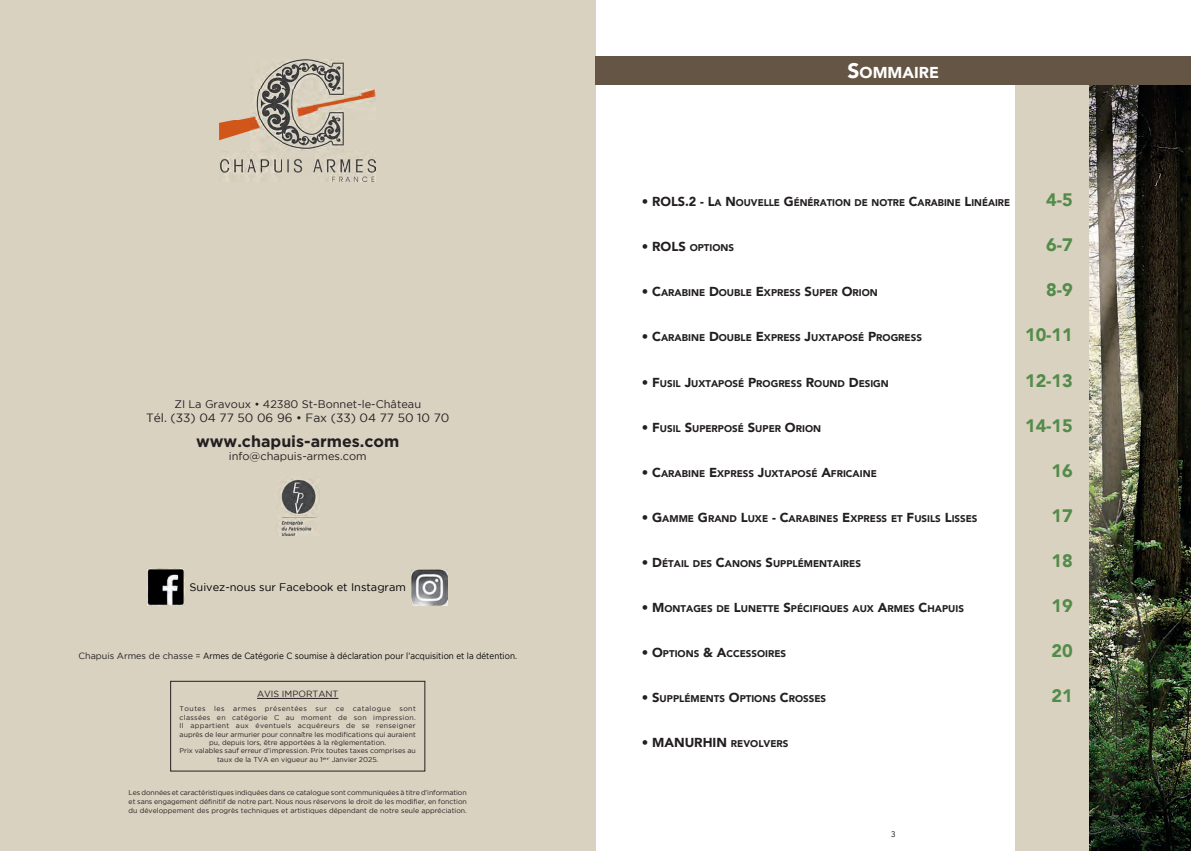
<style>
.page{position:relative;width:1191px;height:851px;background:#fff}
.page>*{position:absolute;margin:0;border:0;box-sizing:border-box;transform-origin:0 0}
.t1{font:900 18px "Avenir";color:#538b49}
.t2{font:700 16px "Gotham";color:#231f20}
.t3{font:900 15.8px "Avenir";color:#fff}
.t4{font:900 13px "Avenir";color:#231f20}
.t5{font:12px "Gotham";color:#231f20}
.t6{font:11px "Gotham";color:#231f20}
.t7{font:11px "Gotham";color:#000}
.t8{font:900 9.8px "Avenir";color:#231f20}
.t9{font:9px "Gotham";color:#000;scale:.9 1}
.t10{font:9px "Gotham";color:#231f20}
.t11{font:8px "Avenir";color:#000}
.t12{font:7px/8.4px "Gotham";color:#231f20;text-align:center}
.s1{color:#231f20}
.s2{font-size:21px}
.s3{font-size:13px}
</style>
<div class="page">
<div style="left:0;top:0;width:595px;height:850px;background:#d9d2c1"></div>
<img style="left:220px;top:59px;width:156px;height:123px">
<img style="left:281px;top:479px;width:36px;height:57px">
<hr style="left:257px;top:698px;width:81px;height:1px;background:#231f20">
<div style="left:170px;top:680px;width:255px;height:91px;border:1px solid #231f20"></div>
<img style="left:411px;top:569px;width:36px;height:36px">
<img style="left:147px;top:568px;width:37px;height:37px">
<img style="left:1088px;top:85px;width:103px;height:765px">
<div style="left:1014px;top:71px;width:74px;height:779px;background:#d9d2c1"></div>
<div style="left:595px;top:57px;width:596px;height:28px;background:#655544"></div>
<h3 class="t6" style="left:174px;top:397px;width:248px">ZI La Gravoux • 42380 St-Bonnet-le-Château</h3>
<h3 class="t5" style="left:146px;top:411px;width:305px">Tél. (33) 04 77 50 06 96 • Fax (33) 04 77 50 10 70</h3>
<h2 class="t2" style="left:196px;top:432px;width:205px">www.chapuis-armes.com</h2>
<h3 class="t6" style="left:229px;top:450px;width:139px">info@chapuis-armes.com</h3>
<h3 class="t7" style="left:189px;top:581px;width:218px">Suivez-nous sur Facebook et Instagram</h3>
<p class="t9" style="left:78px;top:650px;width:489px"><span class="s1">Chapuis Armes de chasse</span> = Armes de Catégorie C soumise à déclaration pour l’acquisition et la détention.</p>
<p class="t10" style="left:257px;top:689px;width:83px">AVIS IMPORTANT</p>
<p class="t12" style="left:180px;top:704px;width:238px">Toutes les armes présentées sur ce catalogue sont classées en catégorie C au moment de son impression.<br>Il appartient aux éventuels acquéreurs de se renseigner auprès de leur armurier pour connaître les modifications qui auraient pu, depuis lors, être apportées à la règlementation.<br>Prix valables sauf erreur d’impression. Prix toutes taxes comprises au taux de la TVA en vigueur au 1<sup>er</sup> Janvier 2025.</p>
<p class="t12" style="left:129px;top:787px;width:340px;line-height:9px;text-align:justify">Les données et caractéristiques indiquées dans ce catalogue sont communiquées à titre d’information et sans engagement définitif de notre part. Nous nous réservons le droit de les modifier, en fonction du développement des progrès techniques et artistiques dépendant de notre seule appréciation.</p>
<h3 class="t3" style="left:847px;top:59px;width:93px"><span class="s2">S</span>OMMAIRE</h3>
<h3 class="t8" style="left:642px;top:194px;width:370px"><span class="s3">• ROLS.2 - L</span>A <span class="s3">N</span>OUVELLE <span class="s3">G</span>ÉNÉRATION DE NOTRE <span class="s3">C</span>ARABINE <span class="s3">L</span>INÉAIRE</h3>
<h1 class="t1" style="left:1046px;top:185px;width:28px">4-5</h1>
<h3 class="t8" style="left:642px;top:239px;width:86px"><span class="s3">• ROLS</span> OPTIONS</h3>
<h1 class="t1" style="left:1046px;top:230px;width:28px">6-7</h1>
<h3 class="t8" style="left:642px;top:284px;width:236px"><span class="s3">• C</span>ARABINE <span class="s3">D</span>OUBLE <span class="s3">E</span>XPRESS <span class="s3">S</span>UPER <span class="s3">O</span>RION</h3>
<h1 class="t1" style="left:1046px;top:275px;width:28px">8-9</h1>
<h3 class="t8" style="left:642px;top:329px;width:276px"><span class="s3">• C</span>ARABINE <span class="s3">D</span>OUBLE <span class="s3">E</span>XPRESS <span class="s3">J</span>UXTAPOSÉ <span class="s3">P</span>ROGRESS</h3>
<h1 class="t1" style="left:1025px;top:320px;width:49px">10-11</h1>
<h3 class="t8" style="left:642px;top:374px;width:240px"><span class="s3">• F</span>USIL <span class="s3">J</span>UXTAPOSÉ <span class="s3">P</span>ROGRESS <span class="s3">R</span>OUND <span class="s3">D</span>ESIGN</h3>
<h1 class="t1" style="left:1025px;top:365px;width:49px">12-13</h1>
<h3 class="t8" style="left:642px;top:419px;width:179px"><span class="s3">• F</span>USIL <span class="s3">S</span>UPERPOSÉ <span class="s3">S</span>UPER <span class="s3">O</span>RION</h3>
<h1 class="t1" style="left:1025px;top:410px;width:49px">14-15</h1>
<h3 class="t8" style="left:642px;top:464px;width:236px"><span class="s3">• C</span>ARABINE <span class="s3">E</span>XPRESS <span class="s3">J</span>UXTAPOSÉ <span class="s3">A</span>FRICAINE</h3>
<h1 class="t1" style="left:1051px;top:455px;width:23px">16</h1>
<h3 class="t8" style="left:642px;top:509px;width:337px"><span class="s3">• G</span>AMME <span class="s3">G</span>RAND <span class="s3">L</span>UXE <span class="s3">- C</span>ARABINES <span class="s3">E</span>XPRESS ET <span class="s3">F</span>USILS <span class="s3">L</span>ISS ES</h3>
<h1 class="t1" style="left:1051px;top:500px;width:23px">17</h1>
<h3 class="t8" style="left:642px;top:554px;width:220px"><span class="s3">• D</span>ÉTAIL DES <span class="s3">C</span>ANONS <span class="s3">S</span>UPPLÉMENTAIRES</h3>
<h1 class="t1" style="left:1051px;top:545px;width:23px">18</h1>
<h3 class="t8" style="left:642px;top:599px;width:323px"><span class="s3">• M</span> ONTAGES DE <span class="s3">L</span>UNETTE <span class="s3">S</span>PÉCIFIQUES AUX <span class="s3">A</span>RMES <span class="s3">C</span>HAPUIS</h3>
<h1 class="t1" style="left:1051px;top:590px;width:23px">19</h1>
<h3 class="t8" style="left:642px;top:644px;width:145px"><span class="s3">• O</span>PTIONS <span class="s3">&amp; A</span>CCESSOIRES</h3>
<h1 class="t1" style="left:1051px;top:635px;width:23px">20</h1>
<h3 class="t8" style="left:642px;top:689px;width:185px"><span class="s3">• S</span>UPPLÉMENTS <span class="s3">O</span>PTIONS <span class="s3">C</span>ROSSES</h3>
<h1 class="t1" style="left:1051px;top:680px;width:23px">21</h1>
<h3 class="t4" style="left:642px;top:731px;width:52px">• MANURHI</h3>
<h3 class="t8" style="left:716px;top:734px;width:73px"><span class="s3">N</span> REVOLVERS</h3>
<p class="t11" style="left:891px;top:829px;width:6px">3</p>
</div>
